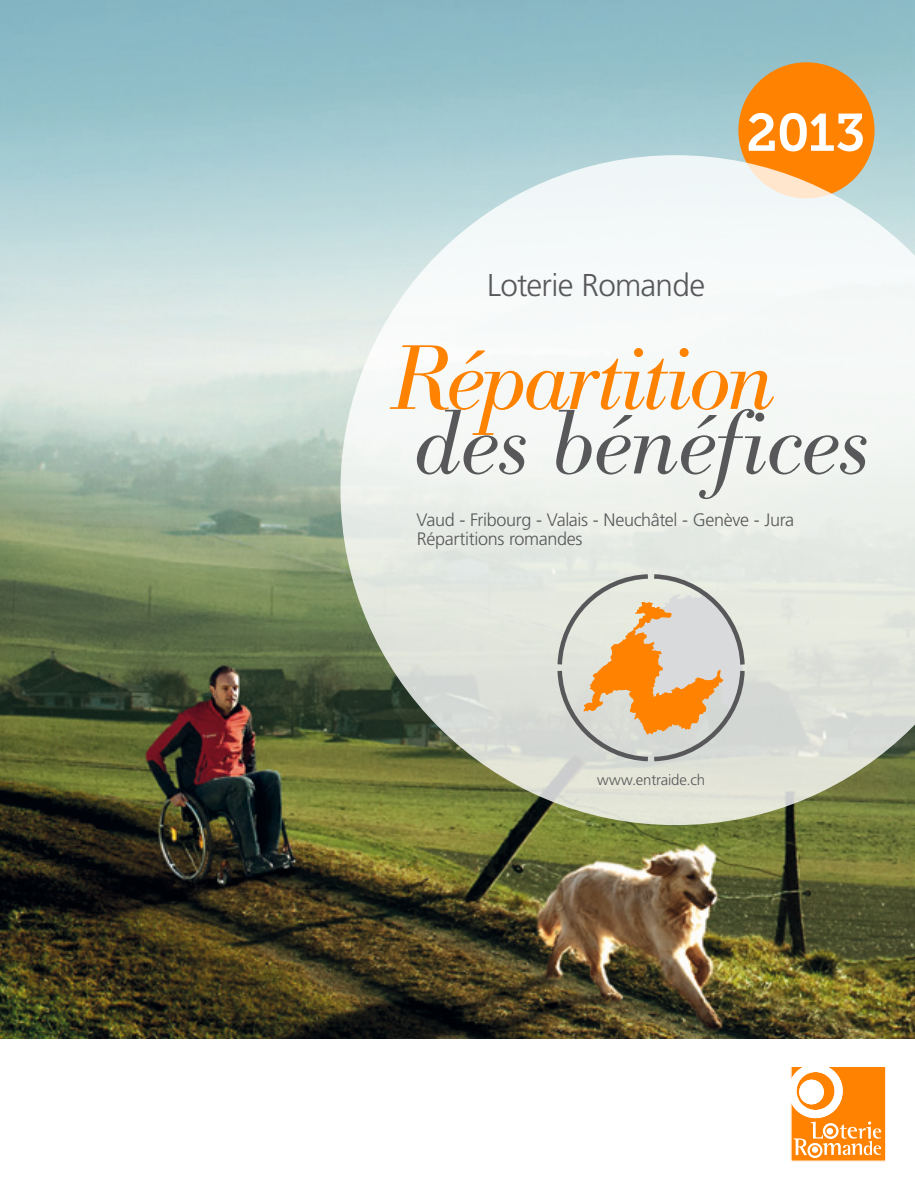
<style>
.page{position:relative;width:915px;height:1191px;background:#fff}
.page>*{position:absolute;margin:0;border:0;box-sizing:border-box;transform-origin:0 0}
.t1{font:italic 300 90px "Bodoni BE";letter-spacing:-.01em;color:#58585a}
.t2{font:italic 300 90px "Bodoni BE";letter-spacing:-.035em;color:#ff8200}
.t3{font:52.5px "Museo Slab 700";color:#fff}
.t4{font:300 31.5px "Frutiger";letter-spacing:-.025em;color:#58585a}
.t5{font:300 18px/19.5px "Frutiger";letter-spacing:-.02em;color:#58585a}
.t6{font:300 15px "Frutiger";letter-spacing:-.01em;color:#58585a}
</style>
<div class="page">
<img style="left:0;top:0;width:914px;height:1038px">
<svg style="left:792px;top:1068px;width:91px;height:91px"></svg>
<div style="left:790px;top:1066px;width:95px;height:95px;border:1px solid #fff"></div>
<div style="left:738px;top:62px;width:136px;height:136px;background:#ff8200;border-radius:50%"></div>
<svg style="left:340px;top:155px;width:574px;height:670px"></svg>
<svg style="left:555px;top:572px;width:191px;height:191px;background:#d9c5aa"></svg>
<h2 class="t3" style="left:746px;top:103px;width:121px">2013</h2>
<h3 class="t4" style="left:487px;top:268px;width:219px">Loterie Romande</h3>
<h1 class="t2" style="left:391px;top:326px;width:384px">Répartition</h1>
<h1 class="t1" style="left:413px;top:390px;width:458px">des bénéfices</h1>
<p class="t5" style="left:416px;top:509px;width:379px">Vaud - Fribourg - Valais - Neuchâtel - Genève - Jura<br>Répartitions romandes</p>
<p class="t6" style="left:596px;top:771px;width:110px">www.entraide.ch</p>
</div>
